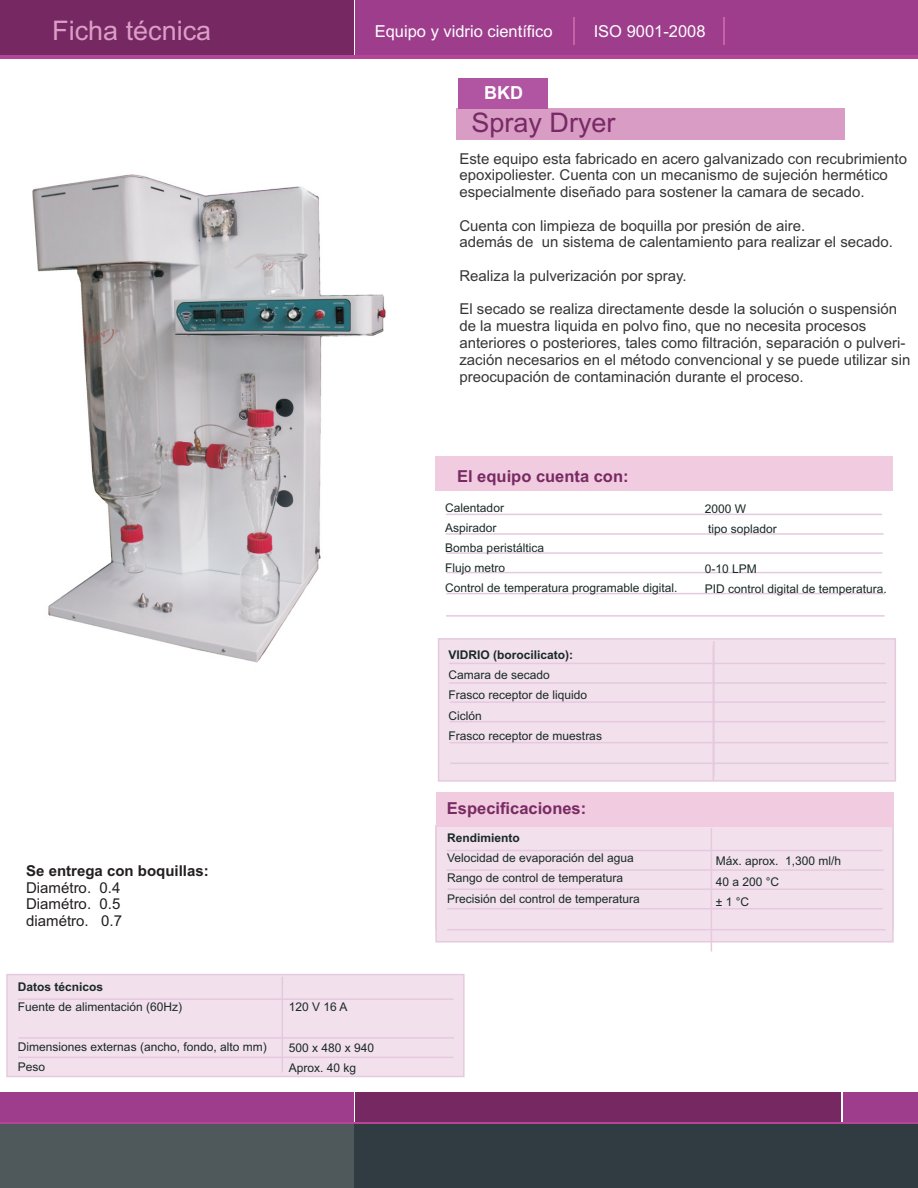
<style>
.page{position:relative;width:918px;height:1188px;background:#fff}
.page>*{position:absolute;margin:0;border:0;box-sizing:border-box;transform-origin:0 0}
.t1{font:27px "Arial";color:#db9ec6}
.t2{font:27px "Arial";color:#772a63}
.t3{font:700 18px "Arial";color:#fff}
.t4{font:16.5px "Arial";color:#fff}
.t5{font:700 16.5px "Arial";color:#772a63}
.t6{font:15px/16.8px "Arial";color:#363638}
.t7{font:15px/16.8px "Arial";color:#231f20;text-align:justify}
.t8{font:700 15px "Arial";color:#231f20}
.t9{font:12px/20.1px "Arial";color:#182926}
.t10{font:700 12px "Arial";color:#182926}
</style>
<div class="page">
<div style="left:0;top:1093px;width:353px;height:29px;background:#9e3d8c"></div>
<div style="left:356px;top:1093px;width:485px;height:29px;background:#762862"></div>
<hr style="left:0;top:1122px;width:918px;height:3px;background:#b54599">
<div style="left:0;top:1125px;width:918px;height:63px;background:#313c42"></div>
<div style="left:0;top:1125px;width:353px;height:63px;background:#4f585b"></div>
<div style="left:844px;top:1093px;width:74px;height:29px;background:#9e3d8c"></div>
<div style="left:0;top:0;width:353px;height:55px;background:#762862"></div>
<div style="left:356px;top:0;width:562px;height:55px;background:#9e3d8c"></div>
<svg style="left:574px;top:17px;width:1px;height:28px"></svg>
<svg style="left:723px;top:17px;width:1px;height:28px"></svg>
<hr style="left:0;top:55px;width:918px;height:4px;background:#b54599">
<div style="left:456px;top:109px;width:389px;height:31px;background:#d89cc5"></div>
<div style="left:458px;top:78px;width:90px;height:31px;background:#b154a1"></div>
<img style="left:32px;top:174px;width:354px;height:489px">
<div style="left:435px;top:456px;width:458px;height:35px;background:#f1cbdf"></div>
<hr style="left:446px;top:533px;width:438px;height:2px;background:#e5cadf">
<hr style="left:447px;top:552px;width:435px;height:2px;background:#e5cadf">
<hr style="left:446px;top:572px;width:436px;height:1px;background:#e5cadf">
<hr style="left:446px;top:514px;width:436px;height:1px;background:#e5cadf">
<hr style="left:446px;top:593px;width:439px;height:1px;background:#e5cadf">
<div style="left:438px;top:638px;width:458px;height:144px;background:#f3e0ed;border:2px solid #e5cadf"></div>
<hr style="left:449px;top:682px;width:438px;height:2px;background:#e5cadf">
<hr style="left:450px;top:701px;width:436px;height:2px;background:#e5cadf">
<hr style="left:450px;top:721px;width:435px;height:1px;background:#e5cadf">
<hr style="left:449px;top:663px;width:436px;height:1px;background:#e5cadf">
<hr style="left:450px;top:742px;width:438px;height:1px;background:#e5cadf">
<hr style="left:713px;top:645px;width:1px;height:136px;background:#e5cadf">
<hr style="left:713px;top:641px;width:2px;height:136px;background:#e5cadf">
<hr style="left:446px;top:615px;width:439px;height:2px;background:#e5cadf">
<hr style="left:450px;top:763px;width:439px;height:1px;background:#e5cadf">
<div style="left:6px;top:974px;width:459px;height:103px;background:#f3e0ed;border:2px solid #e5cadf"></div>
<hr style="left:18px;top:1037px;width:436px;height:2px;background:#e5cadf">
<hr style="left:18px;top:1057px;width:436px;height:1px;background:#e5cadf">
<hr style="left:18px;top:998px;width:436px;height:2px;background:#e5cadf">
<hr style="left:282px;top:977px;width:1px;height:96px;background:#e5cadf">
<div style="left:435px;top:825px;width:459px;height:118px;background:#f3e0ed;border:2px solid #e5cadf"></div>
<div style="left:436px;top:793px;width:458px;height:34px;background:#f1cbdf"></div>
<hr style="left:446px;top:869px;width:438px;height:2px;background:#e5cadf">
<hr style="left:448px;top:888px;width:435px;height:2px;background:#e5cadf">
<hr style="left:447px;top:908px;width:436px;height:1px;background:#e5cadf">
<hr style="left:447px;top:850px;width:436px;height:1px;background:#e5cadf">
<hr style="left:711px;top:828px;width:1px;height:124px;background:#e5cadf">
<hr style="left:447px;top:929px;width:439px;height:1px;background:#e5cadf">
<h1 class="t1" style="left:52px;top:21px;width:161px">Ficha técnica</h1>
<p class="t4" style="left:375px;top:25px;width:179px">Equipo y vidrio científico</p>
<p class="t4" style="left:594px;top:25px;width:113px">ISO 9001-2008</p>
<p class="t3" style="left:484px;top:86px;width:40px">BKD</p>
<h1 class="t2" style="left:472px;top:112px;width:146px">Spray Dryer</h1>
<p class="t6" style="left:459px;top:151px;width:449px">Este equipo esta fabricado en acero galvanizado con recubrimiento epoxipoliester. Cuenta con un mecanismo de sujeción hermético especialmente diseñado para sostener la camara de secado.</p>
<p class="t6" style="left:459px;top:218px;width:435px">Cuenta con limpieza de boquilla por presión de aire.<br>además de un sistema de calentamiento para realizar el secado.</p>
<p class="t6" style="left:459px;top:269px;width:229px">Realiza la pulverización por spray.</p>
<p class="t6" style="left:459px;top:302px;width:453px">El secado se realiza directamente desde la solución o suspensión de la muestra liquida en polvo fino, que no necesita procesos anteriores o posteriores, tales como filtración, separación o pulveri&shy;zación necesarios en el método convencional y se puede utilizar sin preocupación de contaminación durante el proceso.</p>
<p class="t8" style="left:26px;top:865px;width:184px">Se entrega con boquillas:</p>
<p class="t7" style="left:26px;top:880px;width:97px">Diamétro. 0.4<br>Diamétro. 0.5 diamétro. 0.7</p>
<p class="t10" style="left:18px;top:982px;width:87px">Datos técnicos</p>
<p class="t9" style="left:18px;top:998px;width:166px">Fuente de alimentación (60Hz)</p>
<p class="t9" style="left:18px;top:1038px;width:250px">Dimensiones externas (ancho, fondo, alto mm)<br>Peso</p>
<p class="t9" style="left:289px;top:998px;width:60px">120 V 16 A</p>
<p class="t9" style="left:289px;top:1038px;width:87px">500 x 480 x 940<br>Aprox. 40 kg</p>
<p class="t5" style="left:457px;top:470px;width:173px">El equipo cuenta con:</p>
<p class="t9" style="left:445px;top:499px;width:234px">Calentador<br>Aspirador<br>Bomba peristáltica<br>Flujo metro<br>Control de temperatura programable digital.</p>
<p class="t10" style="left:449px;top:650px;width:126px">VIDRIO (borocilicato):</p>
<p class="t9" style="left:449px;top:666px;width:155px">Camara de secado<br>Frasco receptor de liquido<br>Ciclón<br>Frasco receptor de muestras</p>
<p class="t9" style="left:705px;top:500px;width:74px">2000 W<br>tipo soplador</p>
<p class="t9" style="left:705px;top:560px;width:184px">0-10 LPM<br>PID control digital de temperatura.</p>
<p class="t5" style="left:447px;top:802px;width:141px">Especificaciones:</p>
<p class="t10" style="left:447px;top:833px;width:74px">Rendimiento</p>
<p class="t9" style="left:447px;top:849px;width:194px">Velocidad de evaporación del agua<br>Rango de control de temperatura<br>Precisión del control de temperatura</p>
<p class="t9" style="left:716px;top:852px;width:127px">Máx. aprox. 1,300 ml/h<br>40 a 200 °C<br>± 1 °C</p>
</div>
